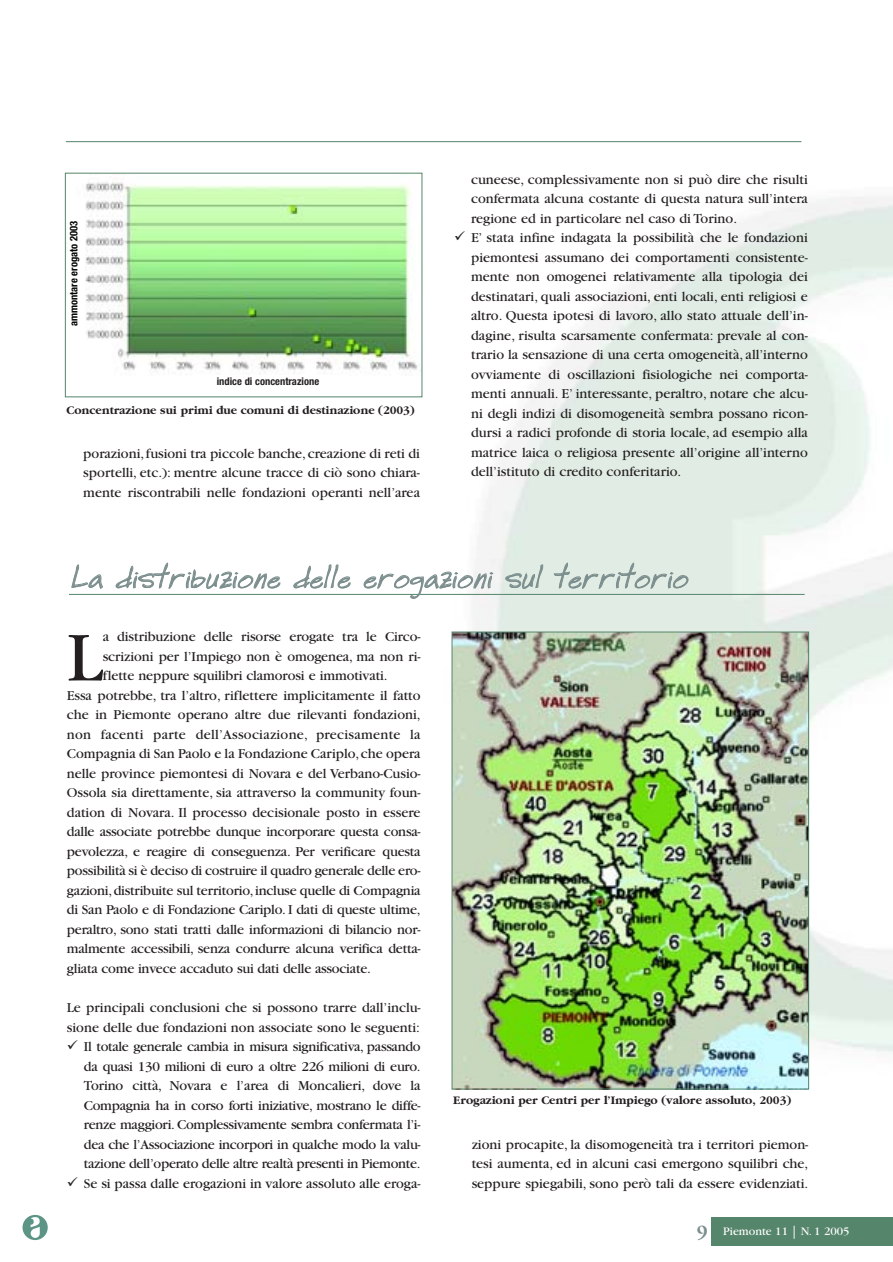
<style>
.page{position:relative;width:893px;height:1262px;background:#fff}
.page>*{position:absolute;margin:0;border:0;box-sizing:border-box;transform-origin:0 0}
.t1{font:72.9px "Garamond";color:#231f20}
.t2{font:30px "Timothy";color:#7b8e8d}
.t3{font:14.25px/19.5px "Garamond";color:#231f20;text-align:justify}
.t4{font:14.25px/19.5px "Garamond";letter-spacing:-.02em;color:#231f20;text-align:right}
.t5{font:14.25px "Garamond";letter-spacing:.02em;color:#231f20}
.t6{font:700 12px "Garamond";color:#231f20}
.t7{font:12px "Garamond";color:#fff}
.t8{font:700 condensed 10.5px "Helvetica Neue";color:#231f20}
.t9{font:700 condensed 10.5px "Helvetica Neue";color:#000}
.s1{font-weight:700;font-size:19.5px;color:#7b8e8d}
.s2{font-size:18px}
</style>
<div class="page">
<img style="left:432px;top:197px;width:460px;height:893px">
<svg style="left:23px;top:1214px;width:25px;height:26px"></svg>
<hr style="left:66px;top:141px;width:735px;height:1px;background:#55856b">
<img style="left:85px;top:182px;width:333px;height:193px">
<div style="left:65px;top:173px;width:357px;height:224px;border:1px solid #55856b"></div>
<hr style="left:69px;top:594px;width:735px;height:1px;background:#55856b">
<img style="left:453px;top:633px;width:354px;height:454px">
<div style="left:711px;top:1216px;width:181px;height:29px;background:#55856b"></div>
<svg style="left:455px;top:231px;width:10px;height:9px"></svg>
<p class="t9" style="left:70px;top:326px;width:107px;rotate:-90deg">ammontare erogato 2003</p>
<p class="t8" style="left:217px;top:377px;width:104px">indice di concentrazione</p>
<p class="t6" style="left:66px;top:405px;width:350px">Concentrazione sui primi due comuni di destinazione (2003)</p>
<p class="t3" style="left:83px;top:444px;width:338px">porazioni,fusioni tra piccole banche,creazione di reti di sportelli, etc.): mentre alcune tracce di ciò sono chiara&shy;mente riscontrabili nelle fondazioni operanti nell’area</p>
<p class="t3" style="left:471px;top:171px;width:338px;text-align:left">cuneese, complessivamente non si può dire che risulti confermata alcuna costante di questa natura sull’intera regione ed in particolare nel caso di Torino.<br>E’ stata infine indagata la possibilità che le fondazioni piemontesi assumano dei comportamenti consistente&shy;mente non omogenei relativamente alla tipologia dei destinatari, quali associazioni, enti locali, enti religiosi e altro. Questa ipotesi di lavoro, allo stato attuale dell’in&shy;dagine, risulta scarsamente confermata: prevale al con&shy;trario la sensazione di una certa omogeneità, all’interno ovviamente di oscillazioni fisiologiche nei comporta&shy;menti annuali. E’ interessante, peraltro, notare che alcu&shy;ni degli indizi di disomogeneità sembra possano ricon&shy;dursi a radici profonde di storia locale, ad esempio alla matrice laica o religiosa presente all’origine all’interno dell’istituto di credito conferitario.</p>
<h2 class="t2" style="left:69px;top:566px;width:620px">La distribuzione delle erogazioni sul territorio</h2>
<h1 class="t1" style="left:67px;top:632px;width:37px">L</h1>
<p class="t3" style="left:103px;top:628px;width:319px">a distribuzione delle risorse erogate tra le Circo-</p>
<p class="t3" style="left:103px;top:648px;width:319px">scrizioni per l’Impiego non è omogenea, ma non ri-</p>
<p class="t3" style="left:103px;top:667px;width:286px">flette neppure squilibri clamorosi e immotivati.</p>
<p class="t3" style="left:67px;top:687px;width:355px">Essa potrebbe, tra l’altro, riflettere implicitamente il fatto</p>
<p class="t3" style="left:67px;top:706px;width:355px">che in Piemonte operano altre due rilevanti fondazioni,</p>
<p class="t5" style="left:67px;top:729px;width:355px">non facenti parte dell’Associazione, precisamente la</p>
<p class="t3" style="left:67px;top:745px;width:355px">Compagnia di San Paolo e la Fondazione Cariplo,che opera</p>
<p class="t3" style="left:67px;top:765px;width:355px">nelle province piemontesi di Novara e del Verbano-Cusio-</p>
<p class="t3" style="left:67px;top:784px;width:355px">Ossola sia direttamente, sia attraverso la community foun-</p>
<p class="t3" style="left:67px;top:804px;width:355px">dation di Novara. Il processo decisionale posto in essere</p>
<p class="t3" style="left:67px;top:823px;width:355px">dalle associate potrebbe dunque incorporare questa consa-</p>
<p class="t3" style="left:67px;top:843px;width:355px">pevolezza, e reagire di conseguenza. Per verificare questa</p>
<p class="t3" style="left:67px;top:862px;width:355px">possibilità si è deciso di costruire il quadro generale delle ero-</p>
<p class="t3" style="left:67px;top:882px;width:355px">gazioni,distribuite sul territorio,incluse quelle di Compagnia</p>
<p class="t3" style="left:67px;top:901px;width:355px">di San Paolo e di Fondazione Cariplo. I dati di queste ultime,</p>
<p class="t3" style="left:67px;top:921px;width:355px">peraltro, sono stati tratti dalle informazioni di bilancio nor-</p>
<p class="t3" style="left:67px;top:940px;width:355px">malmente accessibili, senza condurre alcuna verifica detta-</p>
<p class="t3" style="left:67px;top:960px;width:305px">gliata come invece accaduto sui dati delle associate.</p>
<p class="t4" style="left:67px;top:999px;width:355px">Le principali conclusioni che si possono trarre dall’inclu&shy;sione delle due fondazioni non associate sono le seguenti:<br>Il totale generale cambia in misura significativa, passando da quasi 130 milioni di euro a oltre 226 milioni di euro.<br>Torino città, Novara e l’area di Moncalieri, dove la Compagnia ha in corso forti iniziative, mostrano le diffe&shy;renze maggiori. Complessivamente sembra confermata l’i&shy;dea che l’Associazione incorpori in qualche modo la valu&shy;tazione dell’operato delle altre realtà presenti in Piemonte.<br>Se si passa dalle erogazioni in valore assoluto alle eroga-</p>
<p class="t6" style="left:453px;top:1096px;width:339px">Erogazioni per Centri per l’Impiego (valore assoluto, 2003)</p>
<p class="t3" style="left:471px;top:1135px;width:338px">zioni procapite, la disomogeneità tra i territori piemon&shy;tesi aumenta, ed in alcuni casi emergono squilibri che, seppure spiegabili, sono però tali da essere evidenziati.</p>
<p class="t7" style="left:697px;top:1227px;width:154px"><span class="s1">9</span> Piemonte 11 <span class="s2">|</span> N. 1 2005</p>
</div>
